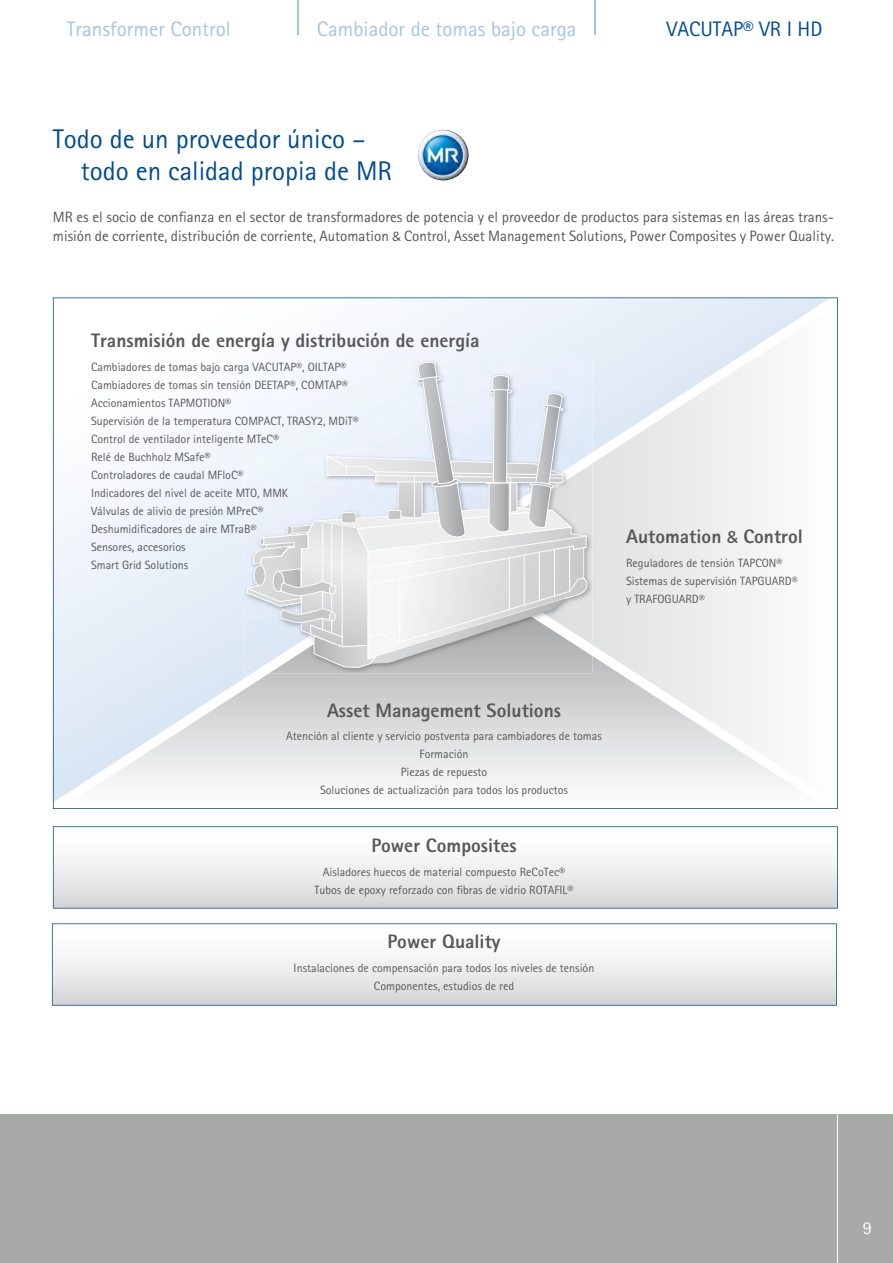
<style>
.page{position:relative;width:893px;height:1263px;background:#fff}
.page>*{position:absolute;margin:0;border:0;box-sizing:border-box;transform-origin:0 0}
.t1{font:27px/31.5px "Rotis Sans Serif";color:#004b93}
.t2{font:21px "Rotis Sans Serif";color:#a4c5e5}
.t3{font:21px "Rotis Sans Serif";color:#004b93}
.t4{font:800 19.5px "Rotis Sans Serif";color:#58585a}
.t5{font:18px "Rotis Sans Serif";color:#fff}
.t6{font:15px/19.5px "Rotis Sans Serif";color:#555658}
.t7{font:12px/18px "Rotis Sans Serif";color:#58585a;text-align:center}
.s1{font-family:"Polo 11 K Leicht"}
.s2{font-family:"Polo 11 K Buch";font-weight:400}
</style>
<div class="page">
<hr style="left:297px;top:0;width:1px;height:34px;background:#a4c5e5">
<hr style="left:595px;top:0;width:1px;height:34px;background:#a4c5e5">
<div style="left:0;top:1114px;width:893px;height:149px;background:#a8aaa8"></div>
<hr style="left:837px;top:1111px;width:1px;height:152px;background:#fff">
<svg style="left:52px;top:923px;width:785px;height:83px"></svg>
<svg style="left:53px;top:297px;width:785px;height:512px"></svg>
<img style="left:243px;top:359px;width:349px;height:314px">
<svg style="left:247px;top:361px;width:341px;height:340px"></svg>
<div style="left:329px;top:585px;width:6px;height:9px;background:#d9dadb;border-radius:50%"></div>
<div style="left:329px;top:585px;width:7px;height:9px;border:1px solid #fff;border-radius:50%"></div>
<svg style="left:53px;top:826px;width:785px;height:82px"></svg>
<img style="left:418px;top:130px;width:51px;height:50px">
<h2 class="t2" style="left:67px;top:16px;width:166px">Transformer Control</h2>
<h2 class="t2" style="left:317px;top:16px;width:261px">Cambiador de tomas bajo carga</h2>
<h2 class="t3" style="left:666px;top:16px;width:157px">VACUTAP® VR I HD</h2>
<h1 class="t1" style="left:81px;top:123px;width:313px;text-indent:-28px">Todo de un proveedor único – todo en calidad propia de MR</h1>
<p class="t6" style="left:53px;top:207px;width:783px">MR es el socio de confianza en el sector de transformadores de potencia y el proveedor de productos para sistemas en las áreas trans&shy;misión de corriente, distribución de corriente, Automation <span class="s1">&amp;</span> Control, Asset Management Solutions, Power Composites y Power Quality.</p>
<h3 class="t4" style="left:91px;top:328px;width:390px">Transmisión de energía y distribución de energía</h3>
<p class="t7" style="left:91px;top:358px;width:269px;text-align:left">Cambiadores de tomas bajo carga VACUTAP®, OILTAP® Cambiadores de tomas sin tensión DEETAP®, COMTAP® Accionamientos TAPMOTION®<br>Supervisión de la temperatura COMPACT, TRASY2, MDiT® Control de ventilador inteligente MTeC®<br>Relé de Buchholz MSafe®<br>Controladores de caudal MFloC®<br>Indicadores del nivel de aceite MTO, MMK<br>Válvulas de alivio de presión MPreC®<br>Deshumidificadores de aire MTraB®<br>Sensores, accesorios<br>Smart Grid Solutions</p>
<h3 class="t4" style="left:626px;top:524px;width:178px">Automation <span class="s2">&amp;</span> Control</h3>
<p class="t7" style="left:626px;top:554px;width:173px;text-align:left">Reguladores de tensión TAPCON®<br>Sistemas de supervisión TAPGUARD® y TRAFOGUARD®</p>
<h3 class="t4" style="left:327px;top:698px;width:235px">Asset Management Solutions</h3>
<p class="t7" style="left:286px;top:726px;width:317px">Atención al cliente y servicio postventa para cambiadores de tomas Formación<br>Piezas de repuesto<br>Soluciones de actualización para todos los productos</p>
<h3 class="t4" style="left:371px;top:832px;width:147px">Power Composites</h3>
<p class="t7" style="left:315px;top:862px;width:260px">Aisladores huecos de material compuesto ReCoTec®<br>Tubos de epoxy reforzado con fibras de vidrio ROTAFIL®</p>
<h3 class="t4" style="left:387px;top:929px;width:115px">Power Quality</h3>
<p class="t7" style="left:294px;top:959px;width:302px">Instalaciones de compensación para todos los niveles de tensión<br>Componentes, estudios de red</p>
<h3 class="t5" style="left:863px;top:1217px;width:10px">9</h3>
</div>
